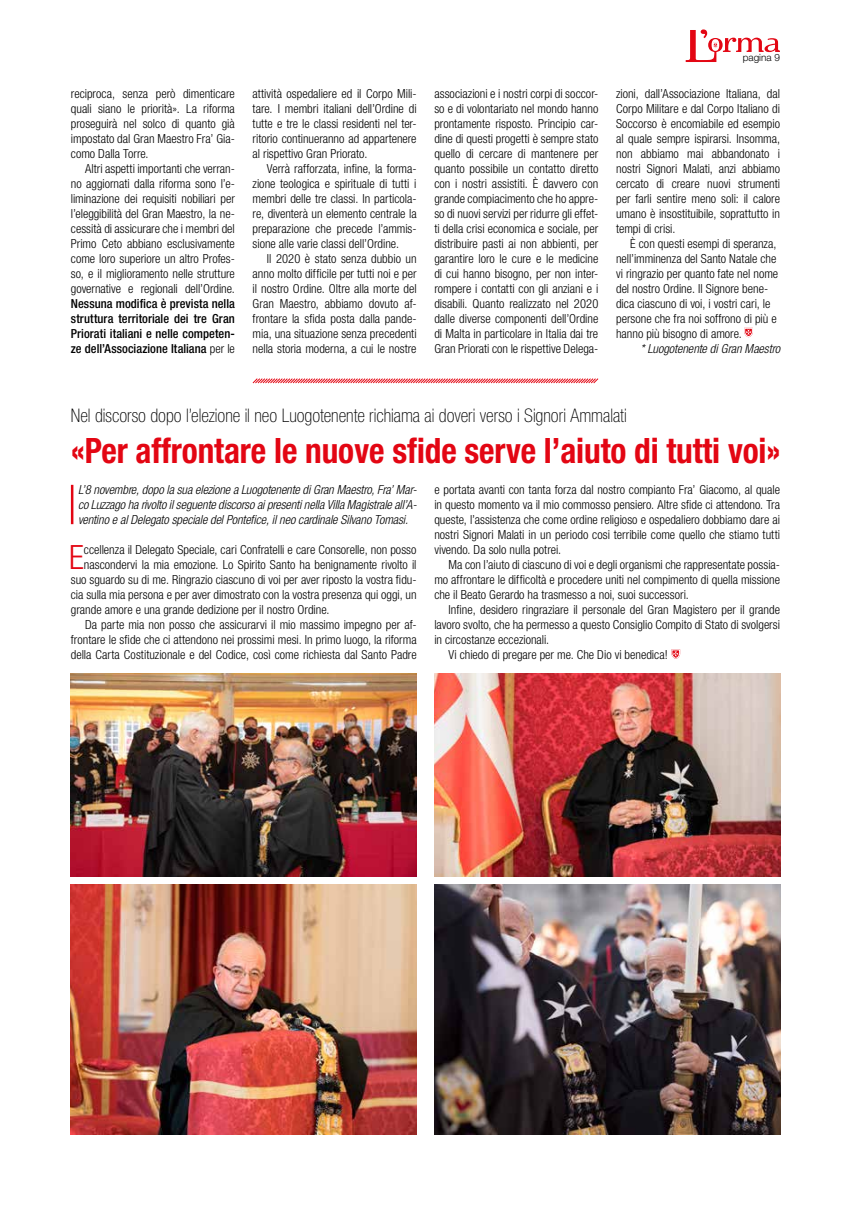
<style>
.page{position:relative;width:851px;height:1205px;background:#fff}
.page>*{position:absolute;margin:0;border:0;box-sizing:border-box;transform-origin:0 0}
.t1{font:700 condensed 35px "Helvetica Neue LT Std";letter-spacing:-.005em;color:#e30613;scale:.95 1}
.t2{font:300 condensed 33.5px "Helvetica Neue LT Std";color:#e30613}
.t3{font:100 condensed 18.75px "Helvetica Neue LT Std";color:#000}
.t4{font:300 condensed 12.5px/15px "Helvetica Neue LT Std";color:#000;text-align:justify}
.t5{font:italic 300 condensed 12.5px/15px "Helvetica Neue LT Std";letter-spacing:-.005em;color:#000;text-align:justify}
.t6{font:500 condensed 12.5px/15px "Helvetica Neue LT Std";color:#000;text-align:justify}
.t7{font:300 10px "Helvetica Neue LT Std";color:#000}
.s1{font-weight:300}
</style>
<div class="page">
<img style="left:434px;top:674px;width:346px;height:202px">
<svg style="left:685px;top:29px;width:94px;height:33px"></svg>
<svg style="left:744px;top:328px;width:8px;height:9px"></svg>
<svg style="left:671px;top:649px;width:9px;height:10px"></svg>
<img style="left:434px;top:884px;width:346px;height:250px">
<img style="left:71px;top:674px;width:345px;height:202px">
<img style="left:71px;top:884px;width:345px;height:250px">
<svg style="left:252px;top:378px;width:347px;height:6px"></svg>
<hr style="left:71px;top:485px;width:2px;height:39px;background:#e30613">
<p class="t4" style="left:71px;top:85px;width:165px">reciproca, senza però dimenticare quali siano le priorità». La riforma proseguirà nel solco di quanto già impostato dal Gran Maestro Fra’ Gia&shy;como Dalla Torre.</p>
<p class="t4" style="left:71px;top:160px;width:165px;text-indent:14px">Altri aspetti importanti che verran&shy;no aggiornati dalla riforma sono l’e&shy;liminazione dei requisiti nobiliari per l’eleggibilità del Gran Maestro, la ne&shy;cessità di assicurare che i membri del Primo Ceto abbiano esclusivamente come loro superiore un altro Profes&shy;so, e il miglioramento nelle strutture governative e regionali dell’Ordine.</p>
<p class="t6" style="left:71px;top:295px;width:165px">Nessuna modifica è prevista nella struttura territoriale dei tre Gran Priorati italiani e nelle competen&shy;ze dell’Associazione Italiana <span class="s1">per le</span></p>
<p class="t4" style="left:252px;top:85px;width:165px">attività ospedaliere ed il Corpo Mili&shy;tare. I membri italiani dell’Ordine di tutte e tre le classi residenti nel ter&shy;ritorio continueranno ad appartenere al rispettivo Gran Priorato.</p>
<p class="t4" style="left:252px;top:160px;width:165px;text-indent:14px">Verrà rafforzata, infine, la forma&shy;zione teologica e spirituale di tutti i membri delle tre classi. In particola&shy;re, diventerà un elemento centrale la preparazione che precede l’ammis&shy;sione alle varie classi dell’Ordine.</p>
<p class="t4" style="left:252px;top:250px;width:165px;text-indent:14px">Il 2020 è stato senza dubbio un anno molto difficile per tutti noi e per il nostro Ordine. Oltre alla morte del Gran Maestro, abbiamo dovuto af&shy;frontare la sfida posta dalla pande&shy;mia, una situazione senza precedenti nella storia moderna, a cui le nostre</p>
<p class="t7" style="left:742px;top:52px;width:39px">pagina 9</p>
<p class="t4" style="left:434px;top:85px;width:165px">associazioni e i nostri corpi di soccor&shy;so e di volontariato nel mondo hanno prontamente risposto. Principio car&shy;dine di questi progetti è sempre stato quello di cercare di mantenere per quanto possibile un contatto diretto con i nostri assistiti. È davvero con grande compiacimento che ho appre&shy;so di nuovi servizi per ridurre gli effet&shy;ti della crisi economica e sociale, per distribuire pasti ai non abbienti, per garantire loro le cure e le medicine di cui hanno bisogno, per non inter&shy;rompere i contatti con gli anziani e i disabili. Quanto realizzato nel 2020 dalle diverse componenti dell’Ordine di Malta in particolare in Italia dai tre Gran Priorati con le rispettive Delega-</p>
<p class="t4" style="left:616px;top:85px;width:165px">zioni, dall’Associazione Italiana, dal Corpo Militare e dal Corpo Italiano di Soccorso è encomiabile ed esempio al quale sempre ispirarsi. Insomma, non abbiamo mai abbandonato i nostri Signori Malati, anzi abbiamo cercato di creare nuovi strumenti per farli sentire meno soli: il calore umano è insostituibile, soprattutto in tempi di crisi.</p>
<p class="t4" style="left:616px;top:235px;width:164px;text-align:left;text-indent:14px">È con questi esempi di speranza, nell’imminenza del Santo Natale che vi ringrazio per quanto fate nel nome del nostro Ordine. Il Signore bene&shy;dica ciascuno di voi, i vostri cari, le persone che fra noi soffrono di più e hanno più bisogno di amore.</p>
<p class="t5" style="left:640px;top:341px;width:141px">* Luogotenente di Gran Maestro</p>
<h3 class="t3" style="left:71px;top:405px;width:557px">Nel discorso dopo l’elezione il neo Luogotenente richiama ai doveri verso i Signori Ammalati</h3>
<h1 class="t1" style="left:71px;top:429px;width:748px">«Per affrontare le nuove sfide serve l’aiuto di tutti voi»</h1>
<p class="t5" style="left:78px;top:482px;width:340px">L’8 novembre, dopo la sua elezione a Luogotenente di Gran Maestro, Fra’ Mar&shy;co Luzzago ha rivolto il seguente discorso ai presenti nella Villa Magistrale all’A&shy;ventino e al Delegato speciale del Pontefice, il neo cardinale Silvano Tomasi.</p>
<h2 class="t2" style="left:69px;top:538px;width:16px">E</h2>
<p class="t4" style="left:84px;top:542px;width:334px">ccellenza il Delegato Speciale, cari Confratelli e care Consorelle, non posso</p>
<p class="t4" style="left:84px;top:557px;width:334px">nascondervi la mia emozione. Lo Spirito Santo ha benignamente rivolto il</p>
<p class="t4" style="left:71px;top:572px;width:347px">suo sguardo su di me. Ringrazio ciascuno di voi per aver riposto la vostra fidu-</p>
<p class="t4" style="left:71px;top:587px;width:347px">cia sulla mia persona e per aver dimostrato con la vostra presenza qui oggi, un</p>
<p class="t4" style="left:71px;top:602px;width:260px">grande amore e una grande dedizione per il nostro Ordine.</p>
<p class="t4" style="left:85px;top:617px;width:333px">Da parte mia non posso che assicurarvi il mio massimo impegno per af-</p>
<p class="t4" style="left:71px;top:632px;width:347px">frontare le sfide che ci attendono nei prossimi mesi. In primo luogo, la riforma</p>
<p class="t4" style="left:71px;top:647px;width:347px">della Carta Costituzionale e del Codice, così come richiesta dal Santo Padre</p>
<p class="t4" style="left:434px;top:482px;width:347px">e portata avanti con tanta forza dal nostro compianto Fra’ Giacomo, al quale in questo momento va il mio commosso pensiero. Altre sfide ci attendono. Tra queste, l’assistenza che come ordine religioso e ospedaliero dobbiamo dare ai nostri Signori Malati in un periodo cosi terribile come quello che stiamo tutti vivendo. Da solo nulla potrei.</p>
<p class="t4" style="left:434px;top:557px;width:347px;text-indent:14px">Ma con l’aiuto di ciascuno di voi e degli organismi che rappresentate possia&shy;mo affrontare le difficoltà e procedere uniti nel compimento di quella missione che il Beato Gerardo ha trasmesso a noi, suoi successori.</p>
<p class="t4" style="left:448px;top:602px;width:333px">Infine, desidero ringraziare il personale del Gran Magistero per il grande</p>
<p class="t4" style="left:434px;top:617px;width:347px">lavoro svolto, che ha permesso a questo Consiglio Compito di Stato di svolgersi</p>
<p class="t4" style="left:434px;top:632px;width:116px">in circostanze eccezionali.</p>
<p class="t4" style="left:448px;top:647px;width:221px">Vi chiedo di pregare per me. Che Dio vi benedica!</p>
</div>
